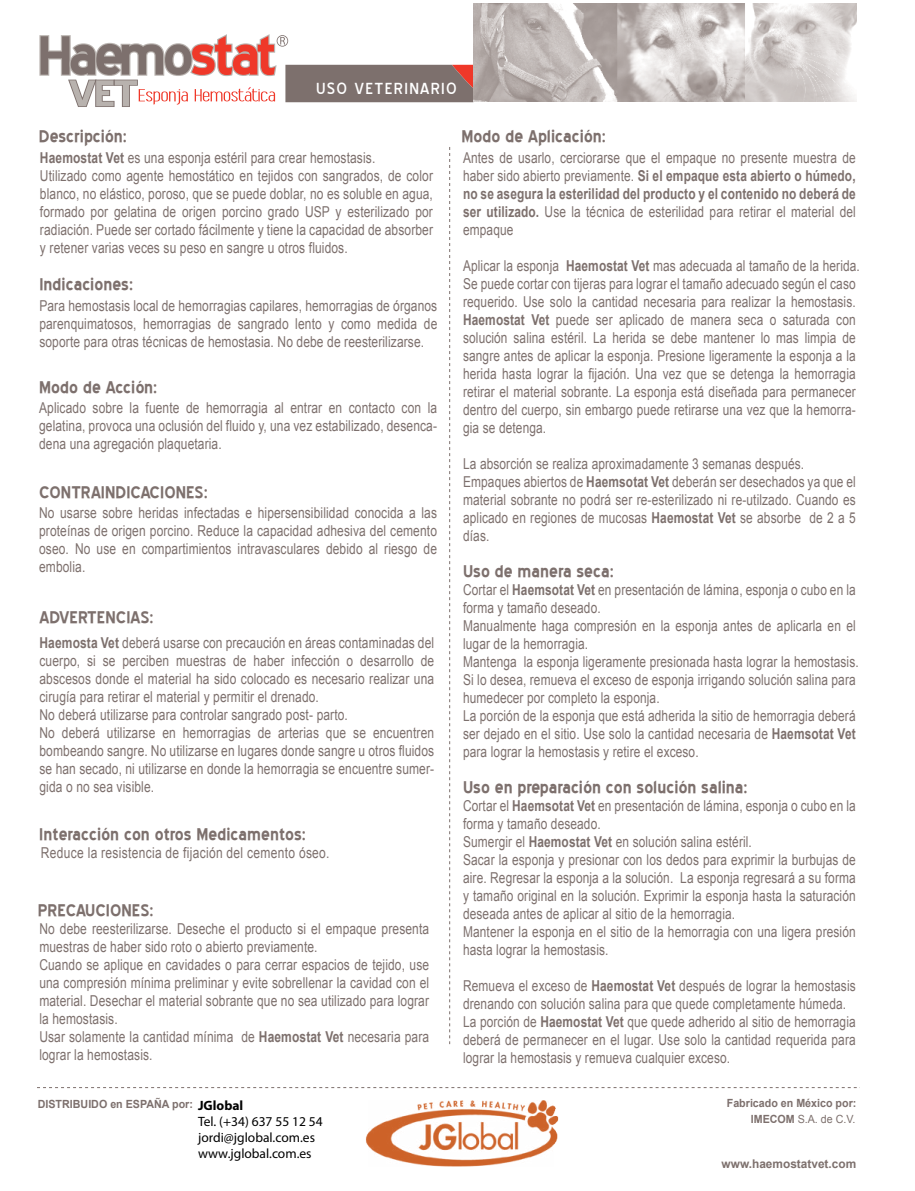
<style>
.page{position:relative;width:915px;height:1191px;background:#fff}
.page>*{position:absolute;margin:0;border:0;box-sizing:border-box;transform-origin:0 0}
.t1{font:700 21px "Blue Highway";color:#7d706d}
.t2{font:20.4px "Blue Highway";letter-spacing:.06em;color:#fff}
.t3{font:15px/18px "Arial";letter-spacing:.01em;color:#7d706d;scale:.79 1}
.t4{font:15px/18px "Arial";letter-spacing:.01em;color:#7d706d;scale:.8 1}
.t5{font:13.5px/16.2px "Myriad Pro";color:#000}
.t6{font:700 12px "Arial";color:#7d706d}
.t7{font:700 11.25px/15.8px "Arial";color:#7d706d;text-align:right;scale:.95 1}
.s1{font-weight:700}
.s2{font-family:"Myriad Pro";font-size:13.5px;color:#000}
.s3{font-weight:400}
</style>
<div class="page">
<svg style="left:449px;top:147px;width:1px;height:897px"></svg>
<svg style="left:39px;top:34px;width:434px;height:73px"></svg>
<svg style="left:37px;top:1087px;width:820px;height:1px"></svg>
<img style="left:473px;top:4px;width:383px;height:98px">
<img style="left:362px;top:1087px;width:199px;height:80px">
<h1 class="t1" style="left:39px;top:127px;width:90px">Descripción:</h1>
<h2 class="t2" style="left:316px;top:80px;width:142px">USO VETERINARIO</h2>
<h1 class="t1" style="left:461px;top:126px;width:146px">Modo de Aplicación:</h1>
<p class="t4" style="left:40px;top:149px;width:492px"><span class="s1">Haemostat Vet</span> es una esponja estéril para crear hemostasis.<br>Utilizado como agente hemostático en tejidos con sangrados, de color blanco, no elástico, poroso, que se puede doblar, no es soluble en agua, formado por gelatina de origen porcino grado USP y esterilizado por radiación. Puede ser cortado fácilmente y tiene la capacidad de absorber y retener varias veces su peso en sangre u otros fluidos.</p>
<h1 class="t1" style="left:39px;top:274px;width:95px">Indicaciones:</h1>
<p class="t4" style="left:39px;top:297px;width:499px;text-align:justify">Para hemostasis local de hemorragias capilares, hemorragias de órganos parenquimatosos, hemorragias de sangrado lento y como medida de soporte para otras técnicas de hemostasia. No debe de reesterilizarse.</p>
<h1 class="t1" style="left:39px;top:378px;width:120px">Modo de Acción:</h1>
<p class="t4" style="left:39px;top:399px;width:499px;text-align:justify">Aplicado sobre la fuente de hemorragia al entrar en contacto con la gelatina, provoca una oclusión del fluido y, una vez estabilizado, desenca&shy;dena una agregación plaquetaria.</p>
<h1 class="t1" style="left:39px;top:482px;width:170px">CONTRAINDICACIONES:</h1>
<p class="t4" style="left:39px;top:503px;width:498px;text-align:justify">No usarse sobre heridas infectadas e hipersensibilidad conocida a las proteínas de origen porcino. Reduce la capacidad adhesiva del cemento oseo. No use en compartimientos intravasculares debido al riesgo de embolia.</p>
<h1 class="t1" style="left:40px;top:608px;width:116px">ADVERTENCIAS:</h1>
<p class="t4" style="left:39px;top:634px;width:494px"><span class="s1">Haemosta Vet</span> deberá usarse con precaución en áreas contaminadas del cuerpo, si se perciben muestras de haber infección o desarrollo de abscesos donde el material ha sido colocado es necesario realizar una cirugía para retirar el material y permitir el drenado.<br>No deberá utilizarse para controlar sangrado post- parto.<br>No deberá utilizarse en hemorragias de arterias que se encuentren bombeando sangre. No utilizarse en lugares donde sangre u otros fluidos se han secado, ni utilizarse en donde la hemorragia se encuentre sumer&shy;gida o no sea visible.</p>
<h1 class="t1" style="left:39px;top:824px;width:268px">Interacción con otros Medicamentos:</h1>
<p class="t4" style="left:41px;top:844px;width:362px">Reduce la resistencia de fijación del cemento óseo.</p>
<h1 class="t1" style="left:38px;top:900px;width:117px">PRECAUCIONES:</h1>
<p class="t4" style="left:39px;top:919px;width:488px">No debe reesterilizarse. Deseche el producto si el empaque presenta muestras de haber sido roto o abierto previamente.<br>Cuando se aplique en cavidades o para cerrar espacios de tejido, use una compresión mínima preliminar y evite sobrellenar la cavidad con el material. Desechar el material sobrante que no sea utilizado para lograr la hemostasis.<br>Usar solamente la cantidad mínima de <span class="s1">Haemostat Vet</span> necesaria para lograr la hemostasis.</p>
<p class="t7" style="left:38px;top:1096px;width:218px">DISTRIBUIDO en ESPAÑA por: <span class="s2">JGlobal</span></p>
<p class="t5" style="left:198px;top:1113px;width:126px">Tel. (+34) 637 55 12 54 jordi@jglobal.com.es www.jglobal.com.es</p>
<p class="t3" style="left:463px;top:149px;width:498px;text-align:justify">Antes de usarlo, cerciorarse que el empaque no presente muestra de haber sido abierto previamente. <span class="s1">Si el empaque esta abierto o húmedo, no se asegura la esterilidad del producto y el contenido no deberá de ser utilizado.</span> Use la técnica de esterilidad para retirar el material del empaque</p>
<p class="t3" style="left:463px;top:257px;width:503px">Aplicar la esponja <span class="s1">Haemostat Vet</span> mas adecuada al tamaño de la herida.<br>Se puede cortar con tijeras para lograr el tamaño adecuado según el caso requerido. Use solo la cantidad necesaria para realizar la hemostasis.<br><span class="s1">Haemostat Vet</span> puede ser aplicado de manera seca o saturada con solución salina estéril. La herida se debe mantener lo mas limpia de sangre antes de aplicar la esponja. Presione ligeramente la esponja a la herida hasta lograr la fijación. Una vez que se detenga la hemorragia retirar el material sobrante. La esponja está diseñada para permanecer dentro del cuerpo, sin embargo puede retirarse una vez que la hemorra&shy;gia se detenga.</p>
<p class="t3" style="left:463px;top:455px;width:498px">La absorción se realiza aproximadamente 3 semanas después.<br>Empaques abiertos de <span class="s1">Haemsotat Vet</span> deberán ser desechados ya que el material sobrante no podrá ser re-esterilizado ni re-utilzado. Cuando es aplicado en regiones de mucosas <span class="s1">Haemostat Vet</span> se absorbe de 2 a 5 días.</p>
<h1 class="t1" style="left:463px;top:562px;width:152px">Uso de manera seca:</h1>
<p class="t3" style="left:463px;top:581px;width:502px">Cortar el <span class="s1">Haemsotat Vet</span> en presentación de lámina, esponja o cubo en la forma y tamaño deseado.<br>Manualmente haga compresión en la esponja antes de aplicarla en el lugar de la hemorragia.<br>Mantenga la esponja ligeramente presionada hasta lograr la hemostasis.<br>Si lo desea, remueva el exceso de esponja irrigando solución salina para humedecer por completo la esponja.<br>La porción de la esponja que está adherida la sitio de hemorragia deberá ser dejado en el sitio. Use solo la cantidad necesaria de <span class="s1">Haemsotat Vet </span>para lograr la hemostasis y retire el exceso.</p>
<h1 class="t1" style="left:463px;top:778px;width:286px">Uso en preparación con solución salina:</h1>
<p class="t3" style="left:463px;top:797px;width:498px">Cortar el <span class="s1">Haemsotat Vet</span> en presentación de lámina, esponja o cubo en la forma y tamaño deseado.<br>Sumergir el <span class="s1">Haemostat Vet</span> en solución salina estéril.<br>Sacar la esponja y presionar con los dedos para exprimir la burbujas de aire. Regresar la esponja a la solución. La esponja regresará a su forma y tamaño original en la solución. Exprimir la esponja hasta la saturación deseada antes de aplicar al sitio de la hemorragia.<br>Mantener la esponja en el sitio de la hemorragia con una ligera presión hasta lograr la hemostasis.</p>
<p class="t3" style="left:463px;top:977px;width:498px">Remueva el exceso de <span class="s1">Haemostat Vet</span> después de lograr la hemostasis drenando con solución salina para que quede completamente húmeda.<br>La porción de <span class="s1">Haemostat Vet</span> que quede adherido al sitio de hemorragia deberá de permanecer en el lugar. Use solo la cantidad requerida para lograr la hemostasis y remueva cualquier exceso.</p>
<p class="t7" style="left:726px;top:1095px;width:138px">Fabricado en México por:<br>IMECOM <span class="s3">S.A. de C.V.</span></p>
<p class="t6" style="left:721px;top:1156px;width:136px">www.haemostatvet.com</p>
</div>
